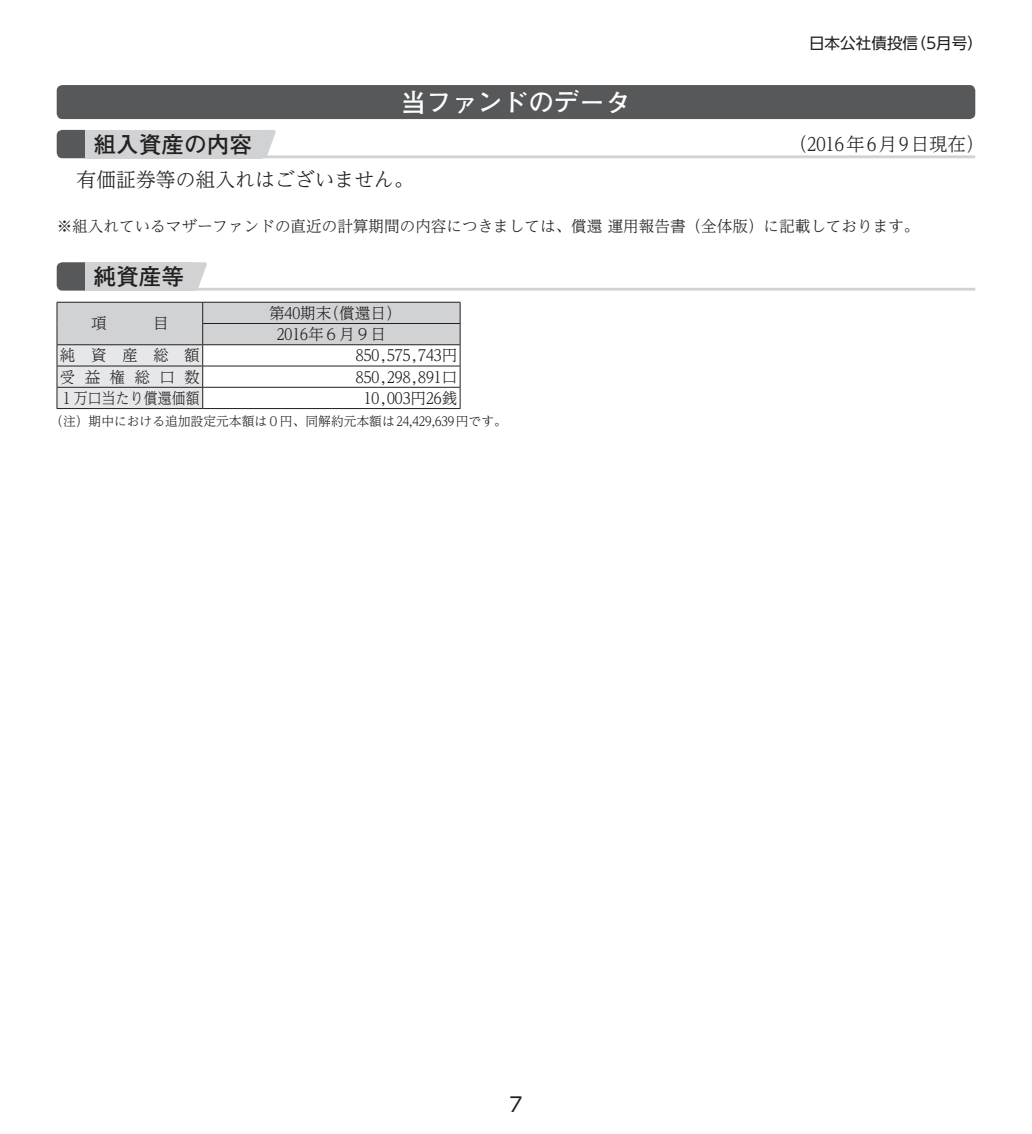
<style>
.page{position:relative;width:1032px;height:1134px;background:#fff}
.page>*{position:absolute;margin:0;border:0;box-sizing:border-box;transform-origin:0 0}
.t1{font:700 25.6px "Futo Go B101 Pro";color:#fff}
.t2{font:700 22.6px "Futo Go B101 Pro";color:#231f20}
.t3{font:300 19.8px "UD Reimin Pro";color:#231f20}
.t4{font:19.8px "UD Shin Go Pro";color:#231f20}
.t5{font:300 18.4px "UD Reimin Pro";color:#231f20}
.t6{font:300 15.6px/21.2px "UD Reimin Pro";color:#231f20;text-align:center}
.t7{font:15.6px "UD Shin Go Pro";color:#231f20}
.t8{font:300 15.6px "UD Reimin Pro";color:#231f20;scale:.89 1}
.t9{font:300 12.8px "UD Reimin Pro";color:#231f20}
</style>
<div class="page">
<div style="left:57px;top:85px;width:918px;height:34px;background:#57585a;border-radius:6px"></div>
<hr style="left:85px;top:155px;width:890px;height:3px;background:#d1d2d4">
<svg style="left:57px;top:130px;width:28px;height:28px"></svg>
<div style="left:85px;top:130px;width:177px;height:28px;background:#d1d2d4"></div>
<svg style="left:262px;top:130px;width:14px;height:26px"></svg>
<hr style="left:85px;top:288px;width:890px;height:3px;background:#d1d2d4">
<svg style="left:57px;top:262px;width:28px;height:29px"></svg>
<div style="left:85px;top:262px;width:108px;height:29px;background:#d1d2d4"></div>
<svg style="left:193px;top:262px;width:14px;height:29px"></svg>
<svg style="left:57px;top:302px;width:404px;height:107px"></svg>
<hr style="left:57px;top:366px;width:146px;height:1px;background:#231f20">
<hr style="left:57px;top:387px;width:146px;height:1px;background:#231f20">
<hr style="left:57px;top:408px;width:146px;height:1px;background:#231f20">
<hr style="left:203px;top:366px;width:257px;height:1px;background:#231f20">
<hr style="left:203px;top:387px;width:257px;height:1px;background:#231f20">
<hr style="left:203px;top:408px;width:257px;height:1px;background:#231f20">
<h1 class="t1" style="left:401px;top:82px;width:231px">当ファンドのデータ</h1>
<p class="t7" style="left:809px;top:31px;width:175px">日本公社債投信（5月号）</p>
<h2 class="t2" style="left:94px;top:126px;width:160px">組入資産の内容</h2>
<p class="t5" style="left:789px;top:129px;width:197px">（2016年 6月 9日現在）</p>
<p class="t3" style="left:77px;top:163px;width:339px">有価証券等の組入れはございません。</p>
<p class="t6" style="left:57px;top:215px;width:864px">※組入れているマザーファンドの直近の計算期間の内容につきましては、償還運用報告書（全体版）に記載しております。</p>
<h2 class="t2" style="left:94px;top:258px;width:92px">純資産等</h2>
<p class="t6" style="left:91px;top:312px;width:17px">項</p>
<p class="t6" style="left:153px;top:312px;width:17px">目</p>
<p class="t6" style="left:269px;top:302px;width:126px">第40期末（償還日）<br>2016年6月9日</p>
<p class="t6" style="left:60px;top:344px;width:142px">純資産総額</p>
<p class="t6" style="left:356px;top:344px;width:103px">850,575,743円</p>
<p class="t6" style="left:60px;top:365px;width:142px">受益権総口数</p>
<p class="t6" style="left:356px;top:365px;width:103px">850,298,891口</p>
<p class="t8" style="left:60px;top:385px;width:159px">1万口当たり償還価額</p>
<p class="t6" style="left:364px;top:387px;width:95px">10,003円26銭</p>
<p class="t9" style="left:50px;top:410px;width:458px">（注）期中における追加設定元本額は0円、同解約元本額は 24,429,639円です。</p>
<p class="t4" style="left:509px;top:1088px;width:15px">7</p>
</div>
